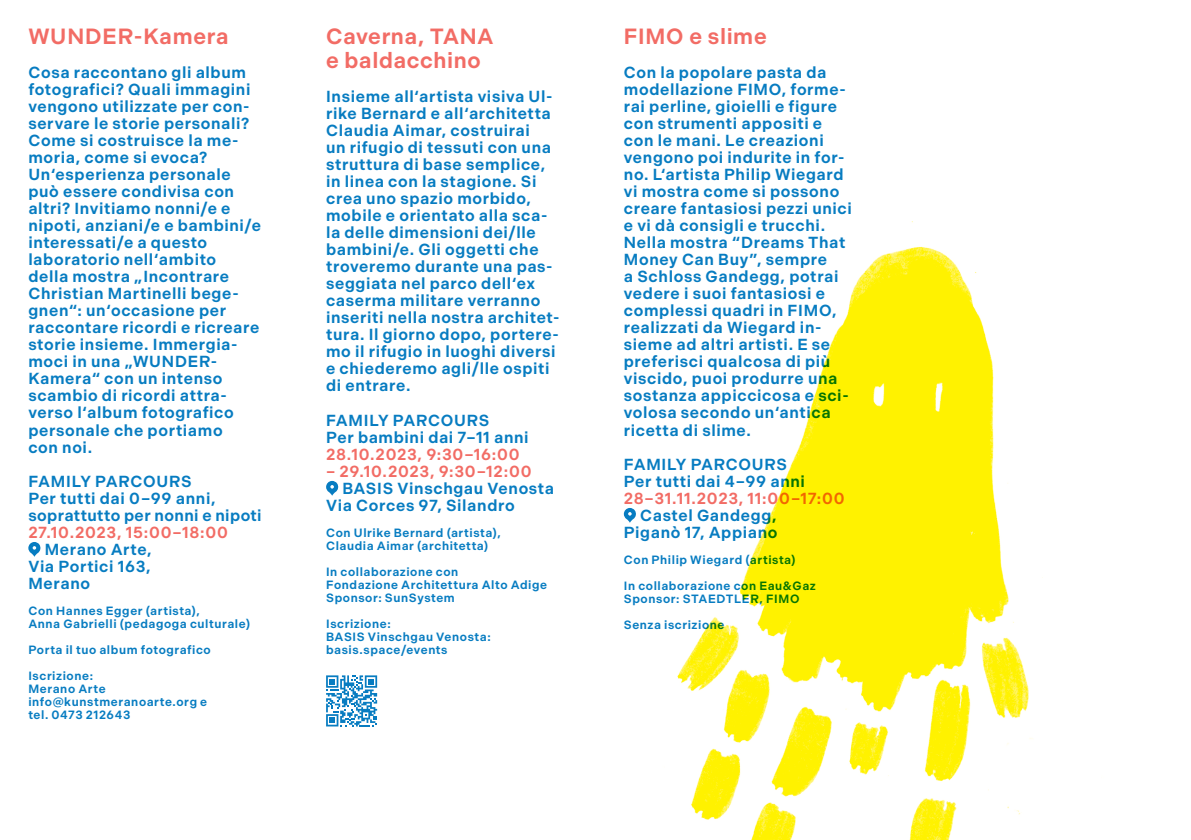
<style>
.page{position:relative;width:1191px;height:840px;background:#fff}
.page>*{position:absolute;margin:0;border:0;box-sizing:border-box;transform-origin:0 0}
.t1{font:600 22px/24px "Indivisible";letter-spacing:.03em;color:#f26c65}
.t2{font:600 16px/17px "Indivisible";letter-spacing:.04em;color:#077cc1}
.t3{font:600 16px "Indivisible";letter-spacing:.045em;color:#f26c65}
.t4{font:600 12px/13px "Indivisible";letter-spacing:.05em;color:#077cc1}
</style>
<div class="page">
<img style="left:677px;top:221px;width:366px;height:618px">
<svg style="left:28px;top:542px;width:13px;height:14px"></svg>
<svg style="left:326px;top:480px;width:13px;height:15px"></svg>
<svg style="left:624px;top:508px;width:12px;height:14px"></svg>
<svg style="left:326px;top:675px;width:51px;height:51px"></svg>
<h1 class="t1" style="left:28px;top:25px;width:202px">WUNDER-Kamera</h1>
<p class="t2" style="left:28px;top:64px;width:234px">Cosa raccontano gli album fotografici? Quali immagini vengono utilizzate per con&shy;servare le storie personali?<br>Come si costruisce la me&shy;moria, come si evoca?<br>Un‘esperienza personale può essere condivisa con altri? Invitiamo nonni/e e nipoti, anziani/e e bambini/e interessati/e a questo laboratorio nell‘ambito<br>della mostra „Incontrare<br>Christian Martinelli bege&shy;gnen“: un‘occasione per raccontare ricordi e ricreare storie insieme. Immergia&shy;moci in una „WUNDER-<br>Kamera“ con un intenso scambio di ricordi attra&shy;verso l‘album fotografico personale che portiamo<br>con noi.</p>
<p class="t2" style="left:28px;top:472px;width:235px">FAMILY PARCOURS<br>Per tutti dai 0–99 anni, soprattutto per nonni e nipoti</p>
<p class="t3" style="left:28px;top:522px;width:201px">27.10.2023, 15:00–18:00</p>
<p class="t2" style="left:28px;top:540px;width:125px;text-align:justify;text-indent:16px">Merano Arte, Via Portici 163, Merano</p>
<p class="t4" style="left:28px;top:604px;width:223px">Con Hannes Egger (artista),<br>Anna Gabrielli (pedagoga culturale)</p>
<p class="t4" style="left:28px;top:636px;width:184px;line-height:26px">Porta il tuo album fotografico<br>Iscrizione:</p>
<p class="t4" style="left:28px;top:682px;width:180px">Merano Arte info@kunstmeranoarte.org e tel. 0473 212643</p>
<h1 class="t1" style="left:326px;top:25px;width:169px">Caverna, TANA e baldacchino</h1>
<p class="t2" style="left:326px;top:88px;width:235px">Insieme all‘artista visiva Ul&shy;rike Bernard e all‘architetta<br>Claudia Aimar, costruirai<br>un rifugio di tessuti con una struttura di base semplice, in linea con la stagione. Si crea uno spazio morbido, mobile e orientato alla sca&shy;la delle dimensioni dei/lle bambini/e. Gli oggetti che troveremo durante una pas&shy;seggiata nel parco dell‘ex caserma militare verranno inseriti nella nostra architet&shy;tura. Il giorno dopo, portere&shy;mo il rifugio in luoghi diversi e chiederemo agli/lle ospiti di entrare.</p>
<p class="t2" style="left:326px;top:411px;width:204px">FAMILY PARCOURS<br>Per bambini dai 7–11 anni</p>
<p class="t3" style="left:326px;top:444px;width:195px">28.10.2023, 9:30–16:00</p>
<p class="t3" style="left:326px;top:461px;width:207px">– 29.10.2023, 9:30–12:00</p>
<p class="t2" style="left:326px;top:479px;width:229px;text-indent:16px">BASIS Vinschgau Venosta<br>Via Corces 97, Silandro</p>
<p class="t4" style="left:326px;top:526px;width:176px">Con Ulrike Bernard (artista),<br>Claudia Aimar (architetta)</p>
<p class="t4" style="left:326px;top:565px;width:223px">In collaborazione con<br>Fondazione Architettura Alto Adige<br>Sponsor: SunSystem</p>
<p class="t4" style="left:326px;top:617px;width:166px">Iscrizione:<br>BASIS Vinschgau Venosta: basis.space/events</p>
<h1 class="t1" style="left:624px;top:25px;width:144px">FIMO e slime</h1>
<p class="t2" style="left:624px;top:64px;width:230px">Con la popolare pasta da modellazione FIMO, forme&shy;rai perline, gioielli e figure con strumenti appositi e con le mani. Le creazioni vengono poi indurite in for&shy;no. L‘artista Philip Wiegard vi mostra come si possono creare fantasiosi pezzi unici e vi dà consigli e trucchi.<br>Nella mostra “Dreams That<br>Money Can Buy”, sempre<br>a Schloss Gandegg, potrai vedere i suoi fantasiosi e complessi quadri in FIMO, realizzati da Wiegard in&shy;sieme ad altri artisti. E se preferisci qualcosa di più viscido, puoi produrre una sostanza appiccicosa e sci&shy;volosa secondo un‘antica ricetta di slime.</p>
<p class="t2" style="left:624px;top:455px;width:183px">FAMILY PARCOURS<br>Per tutti dai 4–99 anni</p>
<p class="t3" style="left:624px;top:488px;width:222px">28–31.11.2023, 11:00–17:00</p>
<p class="t2" style="left:624px;top:506px;width:155px;text-align:right">Castel Gandegg,<br>Piganò 17, Appiano</p>
<p class="t4" style="left:624px;top:546px;width:193px;line-height:26px">Con Philip Wiegard (artista)<br>In collaborazione con Eau&amp;Gaz</p>
<p class="t4" style="left:624px;top:585px;width:177px;line-height:26px">Sponsor: STAEDTLER, FIMO<br>Senza iscrizione</p>
</div>
